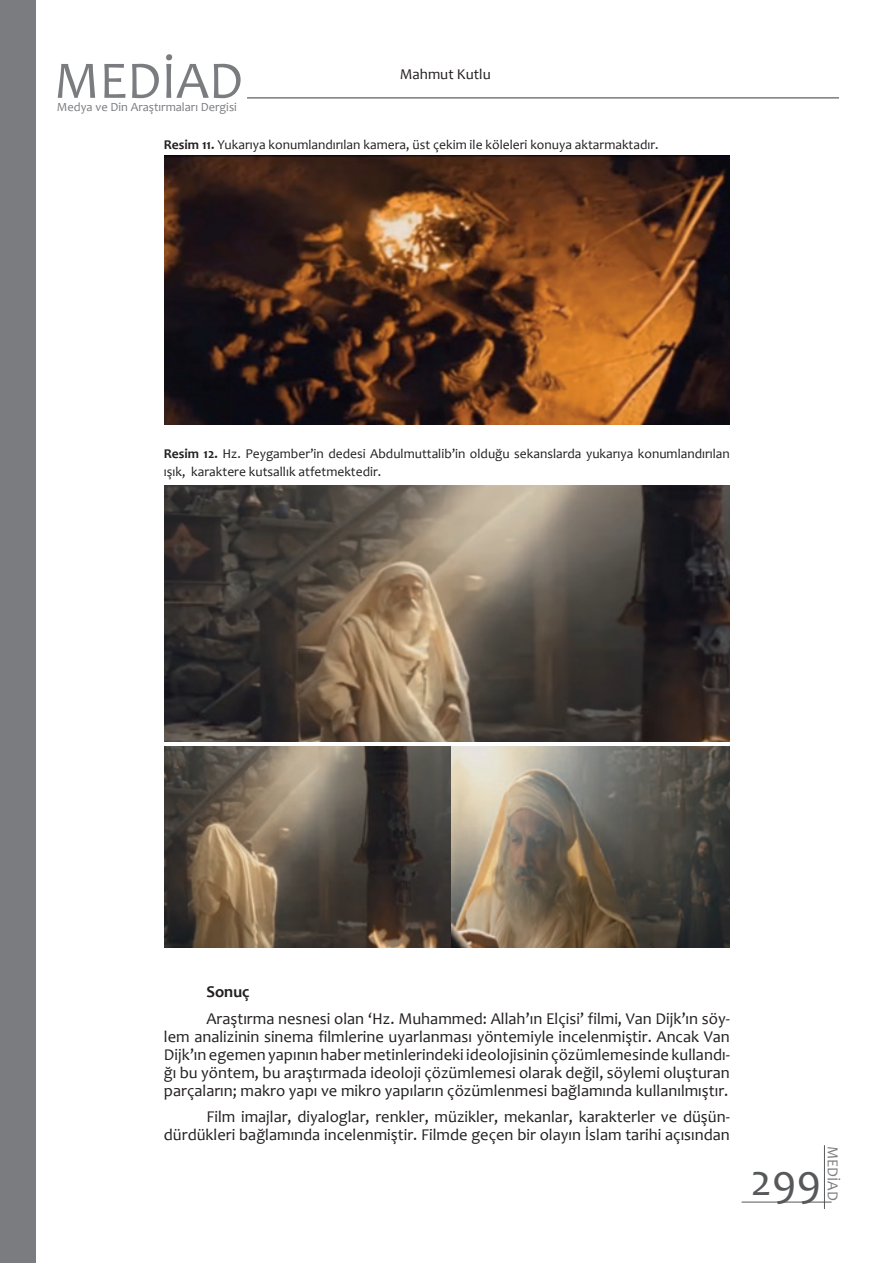
<style>
.page{position:relative;width:893px;height:1263px;background:#fff}
.page>*{position:absolute;margin:0;border:0;box-sizing:border-box;transform-origin:0 0}
.t1{font:53.25px "Candara";color:#7a7c7f}
.t2{font:45px "Candara";color:#57585a}
.t3{font:16.5px/18px "Candara";color:#231f20;text-align:justify}
.t4{font:700 16.5px "Candara";color:#231f20}
.t5{font:15.45px "Candara";color:#7a7c7f}
.t6{font:15px "Candara";color:#231f20}
.t7{font:13.5px/18px "Candara";color:#231f20}
.t8{font:12.45px "Candara";color:#7a7c7f}
.s1{font-weight:700}
</style>
<div class="page">
<hr style="left:824px;top:1145px;width:1px;height:64px;background:#57585a">
<hr style="left:742px;top:1202px;width:90px;height:1px;background:#57585a">
<hr style="left:247px;top:97px;width:592px;height:2px;background:#7a7c7f">
<div style="left:0;top:0;width:35px;height:1263px;background:#7a7c7f"></div>
<img style="left:165px;top:156px;width:565px;height:269px">
<img style="left:165px;top:485px;width:565px;height:256px">
<img style="left:165px;top:747px;width:565px;height:201px">
<h1 class="t1" style="left:54px;top:47px;width:191px">MEDİAD</h1>
<p class="t8" style="left:57px;top:99px;width:181px">Medya ve Din Araştırmaları Dergisi</p>
<p class="t6" style="left:400px;top:65px;width:93px">Mahmut Kutlu</p>
<p class="t7" style="left:164px;top:136px;width:496px"><span class="s1">Resim 11.</span> Yukarıya konumlandırılan kamera, üst çekim ile köleleri konuya aktarmaktadır.</p>
<p class="t7" style="left:164px;top:444px;width:567px"><span class="s1">Resim 12.</span> Hz. Peygamber’in dedesi Abdulmuttalib’in olduğu sekanslarda yukarıya konumlandırılan ışık, karaktere kutsallık atfetmektedir.</p>
<p class="t4" style="left:206px;top:981px;width:45px">Sonuç</p>
<p class="t3" style="left:164px;top:1009px;width:567px;text-indent:43px">Araştırma nesnesi olan ‘Hz. Muhammed: Allah’ın Elçisi’ filmi, Van Dijk’ın söy&shy;lem analizinin sinema filmlerine uyarlanması yöntemiyle incelenmiştir. Ancak Van Dijk’ın egemen yapının haber metinlerindeki ideolojisinin çözümlemesinde kullandı&shy;ğı bu yöntem, bu araştırmada ideoloji çözümlemesi olarak değil, söylemi oluşturan parçaların; makro yapı ve mikro yapıların çözümlenmesi bağlamında kullanılmıştır.</p>
<p class="t3" style="left:164px;top:1107px;width:567px;text-align:right">Film imajlar, diyaloglar, renkler, müzikler, mekanlar, karakterler ve düşün&shy;dürdükleri bağlamında incelenmiştir. Filmde geçen bir olayın İslam tarihi açısından</p>
<h2 class="t2" style="left:751px;top:1152px;width:72px">299</h2>
<p class="t5" style="left:842px;top:1146px;width:56px;rotate:90deg">MEDİAD</p>
</div>
